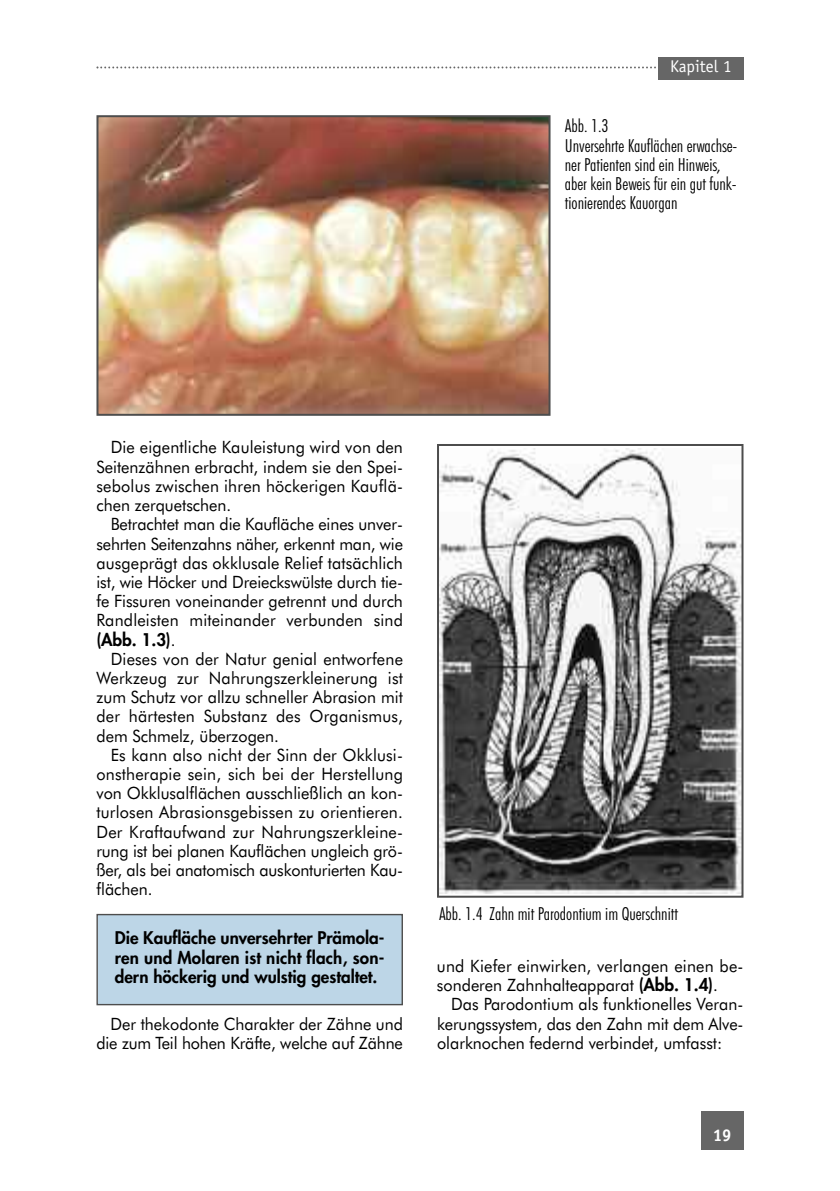
<style>
.page{position:relative;width:840px;height:1191px;background:#fff}
.page>*{position:absolute;margin:0;border:0;box-sizing:border-box;transform-origin:0 0}
.t1{font:300 condensed 18px/19.2px "Futura BT";color:#000}
.t2{font:17px/19.2px "Futura BT";color:#000;text-align:justify;scale:.95 1}
.t3{font:800 17px/19.2px "Futura";color:#000;text-align:justify}
.t4{font:17px "Officina Sans";color:#fff}
.t5{font:700 17px "Officina Sans";color:#fff}
.s1{font-family:"Futura BT";font-weight:400}
.s2{font-family:"Futura";font-weight:800}
</style>
<div class="page">
<div style="left:700px;top:1111px;width:43px;height:39px;background:#666"></div>
<svg style="left:96px;top:66px;width:560px;height:2px"></svg>
<div style="left:658px;top:57px;width:85px;height:22px;background:#666"></div>
<img style="left:99px;top:118px;width:448px;height:295px">
<div style="left:96px;top:115px;width:454px;height:301px;border:2px solid #4d4d4d"></div>
<div style="left:98px;top:915px;width:303px;height:89px;background:#bdd6e7"></div>
<div style="left:96px;top:914px;width:307px;height:91px;border:1px solid #4d4d4d"></div>
<img style="left:440px;top:448px;width:300px;height:445px">
<div style="left:437px;top:444px;width:306px;height:453px;border:2px solid #4d4d4d"></div>
<p class="t4" style="left:669px;top:57px;width:63px">Kapitel 1</p>
<p class="t1" style="left:564px;top:116px;width:174px">Abb. 1.3<br>Unversehrte Kauflächen erwachse&shy;ner Patienten sind ein Hinweis, aber kein Beweis für ein gut funk&shy;tionierendes Kauorgan</p>
<p class="t2" style="left:96px;top:438px;width:324px;text-indent:14px">Die eigentliche Kauleistung wird von den Seitenzähnen erbracht, indem sie den Spei&shy;sebolus zwischen ihren höckerigen Kauflä&shy;chen zerquetschen.</p>
<p class="t2" style="left:96px;top:514px;width:324px;text-indent:14px">Betrachtet man die Kaufläche eines unver&shy;sehrten Seitenzahns näher, erkennt man, wie ausgeprägt das okklusale Relief tatsächlich ist, wie Höcker und Dreieckswülste durch tie&shy;fe Fissuren voneinander getrennt und durch Randleisten miteinander verbunden sind</p>
<p class="t3" style="left:96px;top:629px;width:81px">(Abb. 1.3)<span class="s1">.</span></p>
<p class="t2" style="left:96px;top:649px;width:324px;text-indent:14px">Dieses von der Natur genial entworfene Werkzeug zur Nahrungszerkleinerung ist zum Schutz vor allzu schneller Abrasion mit der härtesten Substanz des Organismus, dem Schmelz, überzogen.</p>
<p class="t2" style="left:96px;top:745px;width:324px;text-indent:14px">Es kann also nicht der Sinn der Okklusi&shy;onstherapie sein, sich bei der Herstellung von Okklusalflächen ausschließlich an kon&shy;turlosen Abrasionsgebissen zu orientieren.<br>Der Kraftaufwand zur Nahrungszerkleine&shy;rung ist bei planen Kauflächen ungleich grö&shy;ßer, als bei anatomisch auskonturierten Kau&shy;flächen.</p>
<p class="t3" style="left:115px;top:928px;width:271px">Die Kaufläche unversehrter Prämola&shy;ren und Molaren ist nicht flach, son&shy;dern höckerig und wulstig gestaltet.</p>
<p class="t2" style="left:96px;top:1014px;width:324px;text-align:right">Der thekodonte Charakter der Zähne und die zum Teil hohen Kräfte, welche auf Zähne</p>
<p class="t1" style="left:439px;top:903px;width:240px">Abb. 1.4 Zahn mit Parodontium im Querschnitt</p>
<p class="t2" style="left:436px;top:956px;width:324px">und Kiefer einwirken, verlangen einen be&shy;sonderen Zahnhalteapparat <span class="s2">(Abb. 1.4)</span>.</p>
<p class="t2" style="left:437px;top:994px;width:324px;text-indent:14px">Das Parodontium als funktionelles Veran&shy;kerungssystem, das den Zahn mit dem Alve&shy;olarknochen federnd verbindet, umfasst:</p>
<p class="t5" style="left:712px;top:1125px;width:20px">19</p>
</div>
